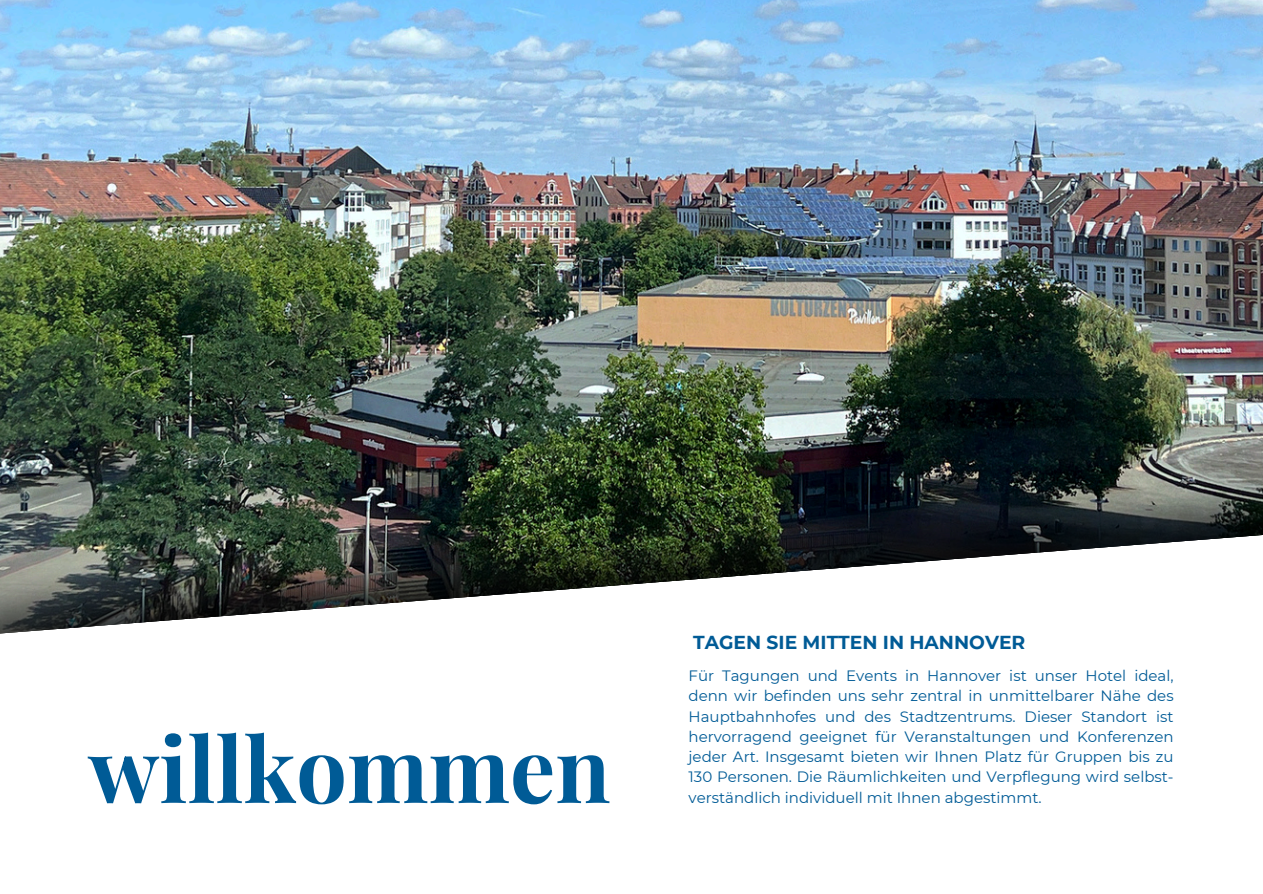
<style>
.page{position:relative;width:1263px;height:894px;background:#fff}
.page>*{position:absolute;margin:0;border:0;box-sizing:border-box;transform-origin:0 0}
.t1{font:700 90px "Playfair Display";color:#005b96}
.t2{font:700 18.75px "Montserrat";color:#005b96}
.t3{font:15px/20.2px "Montserrat";color:#005b96;text-align:justify}
</style>
<div class="page">
<img style="left:0;top:0;width:1262px;height:425px">
<img style="left:0;top:425px;width:1263px;height:107px">
<svg style="left:0;top:532px;width:1263px;height:102px"></svg>
<h1 class="t1" style="left:88px;top:705px;width:524px">willkommen</h1>
<h2 class="t2" style="left:693px;top:630px;width:334px">TAGEN SIE MITTEN IN HANNOVER</h2>
<p class="t3" style="left:688px;top:665px;width:487px">Für Tagungen und Events in Hannover ist unser Hotel ideal, denn wir befinden uns sehr zentral in unmittelbarer Nähe des Hauptbahnhofes und des Stadtzentrums. Dieser Standort ist hervorragend geeignet für Veranstaltungen und Konferenzen jeder Art. Insgesamt bieten wir Ihnen Platz für Gruppen bis zu 130 Personen. Die Räumlichkeiten und Verpflegung wird selbst&shy;verständlich individuell mit Ihnen abgestimmt.</p>
</div>
